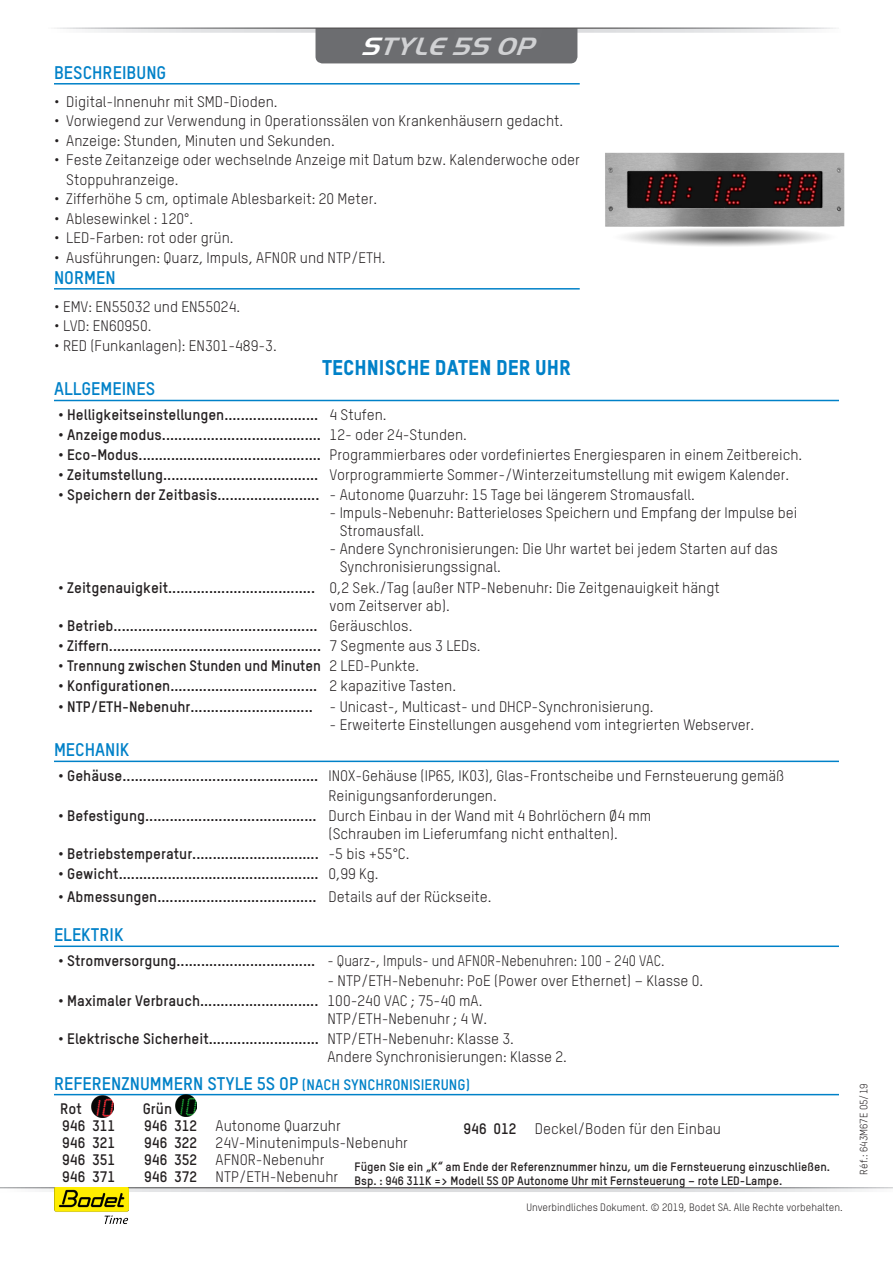
<style>
.page{position:relative;width:893px;height:1263px;background:#fff}
.page>*{position:absolute;margin:0;border:0;box-sizing:border-box;transform-origin:0 0}
.t1{font:italic 700 25.8px "Handel Got D";color:#d1d2d4}
.Titre{font:21px "TSTARPRO Headline";color:#0081c8}
.Titre-2{font:700 18px "TSTARPRO";color:#0081c8}
.t2{font:15px/18px "TSTARPRO";color:#231f20}
._8_T_Arial_gau{font:700 15px/18px "TSTARPRO";color:#231f20}
.t3{font:700 12px "TSTARPRO";color:#231f20}
.t4{font:10.5px "TSTARPRO";color:#231f20}
.s1{color:#fff}
.s2{font-weight:400}
.s3{font-weight:700}
.s4{font-size:15px}
</style>
<div class="page">
<svg style="left:54px;top:27px;width:782px;height:36px"></svg>
<svg style="left:0;top:1188px;width:893px;height:4px;background:#d7d7d9"></svg>
<img style="left:54px;top:1188px;width:75px;height:36px">
<hr style="left:54px;top:83px;width:526px;height:2px;background:#0081c8">
<hr style="left:54px;top:288px;width:526px;height:2px;background:#0081c8">
<hr style="left:54px;top:400px;width:785px;height:1px;background:#0081c8">
<hr style="left:54px;top:761px;width:785px;height:1px;background:#0081c8">
<hr style="left:54px;top:945px;width:785px;height:2px;background:#0081c8">
<hr style="left:54px;top:1094px;width:785px;height:1px;background:#0081c8">
<img style="left:92px;top:1095px;width:22px;height:22px">
<img style="left:176px;top:1095px;width:21px;height:21px">
<img style="left:562px;top:152px;width:283px;height:138px">
<h1 class="t1" style="left:360px;top:30px;width:185px"><span class="s1">S</span>TYLE5SOP</h1>
<p class="Titre-2" style="left:54px;top:61px;width:114px">BESCHREIBUNG</p>
<p class="t2" style="left:54px;top:92px;width:225px">• Digital-Innenuhr mit SMD-Dioden.</p>
<p class="t2" style="left:54px;top:112px;width:511px">• Vorwiegend zur Verwendung in Operationssälen von Krankenhäusern gedacht.</p>
<p class="t2" style="left:54px;top:131px;width:282px">• Anzeige: Stunden, Minuten und Sekunden.</p>
<p class="t2" style="left:66px;top:150px;width:515px;line-height:19.5px;text-indent:-12px">• Feste Zeitanzeige oder wechselnde Anzeige mit Datum bzw. Kalenderwoche oder<br>Stoppuhranzeige.</p>
<p class="t2" style="left:54px;top:190px;width:325px">• Zifferhöhe 5 cm, optimale Ablesbarkeit: 20 Meter.</p>
<p class="t2" style="left:54px;top:209px;width:141px">• Ablesewinkel : 120°.</p>
<p class="t2" style="left:54px;top:229px;width:181px">• LED-Farben: rot oder grün.</p>
<p class="t2" style="left:54px;top:248px;width:333px">• Ausführungen: Quarz, Impuls, AFNOR und NTP/ETH.</p>
<p class="Titre-2" style="left:54px;top:266px;width:63px">NORMEN</p>
<p class="t2" style="left:54px;top:297px;width:188px">• EMV: EN55032 und EN55024.</p>
<p class="t2" style="left:54px;top:317px;width:99px">• LVD: EN60950.</p>
<p class="t2" style="left:54px;top:336px;width:224px">• RED (Funkanlagen): EN301-489-3.</p>
<p class="Titre" style="left:322px;top:354px;width:250px">TECHNISCHE DATEN DER UHR</p>
<p class="Titre-2" style="left:54px;top:378px;width:103px">ALLGEMEINES</p>
<p class="_8_T_Arial_gau" style="left:58px;top:405px;width:330px">• Helligkeitseinstellungen....................... <span class="s2">4 Stufen.</span></p>
<p class="_8_T_Arial_gau" style="left:58px;top:425px;width:410px">• Anzeige modus....................................... <span class="s2">12- oder 24-Stunden.</span></p>
<p class="t2" style="left:58px;top:445px;width:745px"><span class="s3">• Eco-Modus.............................................</span> Programmierbares oder vordefiniertes Energiesparen in einem Zeitbereich.</p>
<p class="t2" style="left:58px;top:465px;width:732px"><span class="s3">• Zeitumstellung......................................</span> Vorprogrammierte Sommer-/Winterzeitumstellung mit ewigem Kalender.</p>
<p class="t2" style="left:58px;top:486px;width:638px"><span class="s3">• Speichern der Zeitbasis.........................</span> - Autonome Quarzuhr: 15 Tage bei längerem Stromausfall.</p>
<p class="t2" style="left:340px;top:504px;width:459px;text-indent:-10px">- Impuls-Nebenuhr: Batterieloses Speichern und Empfang der Impulse bei<br>Stromausfall.</p>
<p class="t2" style="left:340px;top:540px;width:440px;text-indent:-10px">- Andere Synchronisierungen: Die Uhr wartet bei jedem Starten auf das<br>Synchronisierungssignal.</p>
<p class="t2" style="left:58px;top:578px;width:663px;text-align:center"><span class="s3">• Zeitgenauigkeit....................................</span> 0,2 Sek./Tag (außer NTP-Nebenuhr: Die Zeitgenauigkeit hängt vom Zeitserver ab).</p>
<p class="_8_T_Arial_gau" style="left:58px;top:616px;width:356px">• Betrieb.................................................. <span class="s2">Geräuschlos.</span></p>
<p class="_8_T_Arial_gau" style="left:58px;top:636px;width:424px">• Ziffern.................................................... <span class="s2">7 Segmente aus 3 LEDs.</span></p>
<p class="_8_T_Arial_gau" style="left:58px;top:656px;width:362px">• Trennung zwischen Stunden und Minuten <span class="s2">2 LED-Punkte.</span></p>
<p class="_8_T_Arial_gau" style="left:58px;top:677px;width:399px">• Konfigurationen.................................... <span class="s2">2 kapazitive Tasten.</span></p>
<p class="_8_T_Arial_gau" style="left:58px;top:697px;width:597px">• NTP/ETH-Nebenuhr.............................. <span class="s2">- Unicast-, Multicast- und DHCP-Synchronisierung.</span></p>
<p class="t2" style="left:330px;top:715px;width:426px">- Erweiterte Einstellungen ausgehend vom integrierten Webserver.</p>
<p class="Titre-2" style="left:54px;top:738px;width:77px">MECHANIK</p>
<p class="t2" style="left:328px;top:766px;width:457px;line-height:19.5px;text-indent:-270px"><span class="s3">• Gehäuse................................................</span> INOX-Gehäuse (IP65, IK03), Glas-Frontscheibe und Fernsteuerung gemäß<br>Reinigungsanforderungen.</p>
<p class="t2" style="left:328px;top:806px;width:324px;text-indent:-270px"><span class="s3">• Befestigung..........................................</span> Durch Einbau in der Wand mit 4 Bohrlöchern Ø4 mm (Schrauben im Lieferumfang nicht enthalten).</p>
<p class="_8_T_Arial_gau" style="left:58px;top:844px;width:353px">• Betriebstemperatur............................... <span class="s2">-5 bis +55°C.</span></p>
<p class="_8_T_Arial_gau" style="left:58px;top:864px;width:322px">• Gewicht................................................. <span class="s2">0,99 Kg.</span></p>
<p class="_8_T_Arial_gau" style="left:58px;top:887px;width:435px">• Abmessungen....................................... <span class="s2">Details auf der Rückseite.</span></p>
<p class="Titre-2" style="left:54px;top:923px;width:71px">ELEKTRIK</p>
<p class="_8_T_Arial_gau" style="left:58px;top:951px;width:608px">• Stromversorgung.................................. <span class="s2">- Quarz-, Impuls- und AFNOR-Nebenuhren: 100 - 240 VAC.</span></p>
<p class="t2" style="left:327px;top:971px;width:377px">- NTP/ETH-Nebenuhr: PoE (Power over Ethernet) – Klasse 0.</p>
<p class="_8_T_Arial_gau" style="left:327px;top:991px;width:161px;text-indent:-269px">• Maximaler Verbrauch............................. <span class="s2">100-240 VAC ; 75-40 mA.<br>NTP/ETH-Nebenuhr ; 4 W.</span></p>
<p class="t2" style="left:327px;top:1029px;width:241px;text-indent:-269px"><span class="s3">• Elektrische Sicherheit...........................</span> NTP/ETH-Nebenuhr: Klasse 3.<br>Andere Synchronisierungen: Klasse 2.</p>
<p class="Titre-2" style="left:54px;top:1072px;width:418px">REFERENZNUMMERN STYLE 5S OP <span class="s4">(NACH SYNCHRONISIERUNG)</span></p>
<p class="_8_T_Arial_gau" style="left:60px;top:1099px;width:23px">Rot</p>
<p class="_8_T_Arial_gau" style="left:143px;top:1099px;width:31px">Grün</p>
<p class="_8_T_Arial_gau" style="left:62px;top:1117px;width:55px">946 311</p>
<p class="_8_T_Arial_gau" style="left:144px;top:1117px;width:54px">946 312</p>
<p class="t2" style="left:216px;top:1117px;width:127px">Autonome Quarzuhr</p>
<p class="_8_T_Arial_gau" style="left:62px;top:1134px;width:54px">946 321</p>
<p class="_8_T_Arial_gau" style="left:144px;top:1134px;width:54px">946 322</p>
<p class="t2" style="left:216px;top:1134px;width:194px">24V-Minutenimpuls-Nebenuhr</p>
<p class="_8_T_Arial_gau" style="left:62px;top:1151px;width:54px">946 351</p>
<p class="_8_T_Arial_gau" style="left:144px;top:1151px;width:54px">946 352</p>
<p class="t2" style="left:216px;top:1151px;width:110px">AFNOR-Nebenuhr</p>
<p class="_8_T_Arial_gau" style="left:62px;top:1168px;width:54px">946 371</p>
<p class="_8_T_Arial_gau" style="left:144px;top:1168px;width:54px">946 372</p>
<p class="t2" style="left:216px;top:1168px;width:124px">NTP/ETH-Nebenuhr</p>
<p class="_8_T_Arial_gau" style="left:463px;top:1119px;width:54px">946 012</p>
<p class="t2" style="left:535px;top:1119px;width:188px">Deckel/Boden für den Einbau</p>
<p class="t3" style="left:355px;top:1159px;width:477px">Fügen Sie ein „K“ am Ende der Referenznummer hinzu, um die Fernsteuerung einzuschließen.</p>
<p class="t3" style="left:355px;top:1173px;width:429px">Bsp. : 946 311K =&gt; Modell 5S OP Autonome Uhr mit Fernsteuerung – rote LED-Lampe.</p>
<p class="t4" style="left:526px;top:1201px;width:318px">Unverbindliches Dokument. © 2019, Bodet SA. Alle Rechte vorbehalten.</p>
<p class="t4" style="left:857px;top:1174px;width:93px;rotate:-90deg">Réf.: 643M67E 05/19</p>
</div>
